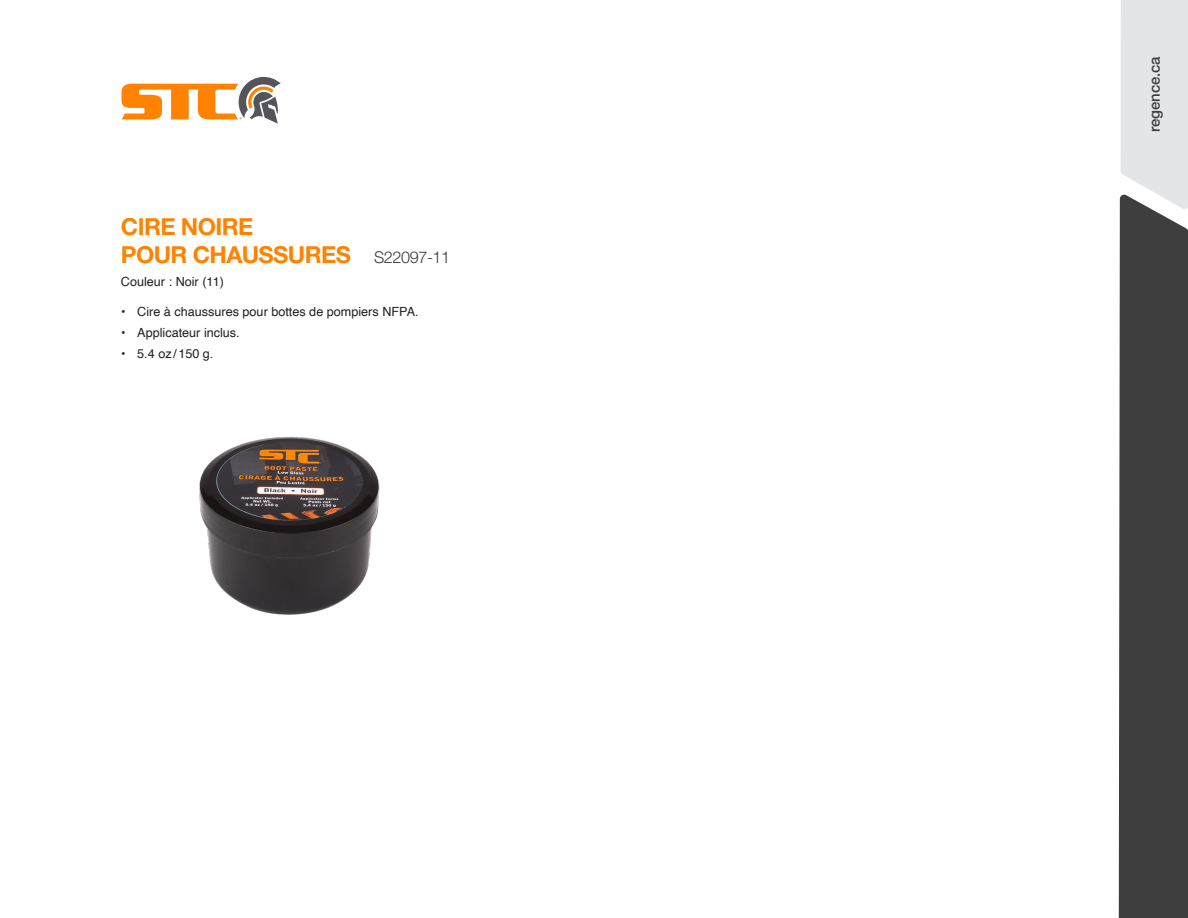
<style>
.page{position:relative;width:1188px;height:918px;background:#fff}
.page>*{position:absolute;margin:0;border:0;box-sizing:border-box;transform-origin:0 0}
.t1{font:700 23.4px/28.2px "Helvetica Neue LT Std";letter-spacing:-.025em;color:#ff8200}
.t2{font:500 15px "Helvetica Neue LT Std";letter-spacing:-.01em;color:#3e3e3f}
.t3{font:12.6px "Helvetica";color:#231f20}
.s1{font-weight:300;font-size:16.2px;color:#383b3f}
</style>
<div class="page">
<img style="left:199px;top:436px;width:181px;height:179px">
<div style="left:1119px;top:196px;width:69px;height:722px;background:#3e3e3f"></div>
<svg style="left:1121px;top:0;width:67px;height:209px;background:#e2e3e5"></svg>
<svg style="left:122px;top:77px;width:159px;height:47px"></svg>
<p class="t1" style="left:121px;top:212px;width:331px">CIRE NOIRE<br>POUR CHAUSSURES <span class="s1">S22097-11</span></p>
<p class="t3" style="left:121px;top:272px;width:104px">Couleur : Noir (11)</p>
<p class="t3" style="left:121px;top:302px;width:299px">• Cire à chaussures pour bottes de pompiers NFPA.</p>
<p class="t3" style="left:121px;top:323px;width:120px">• Applicateur inclus.</p>
<p class="t3" style="left:121px;top:344px;width:94px">• 5.4 oz / 150 g.</p>
<p class="t2" style="left:1145px;top:132px;width:77px;rotate:-90deg">regence.ca</p>
</div>
